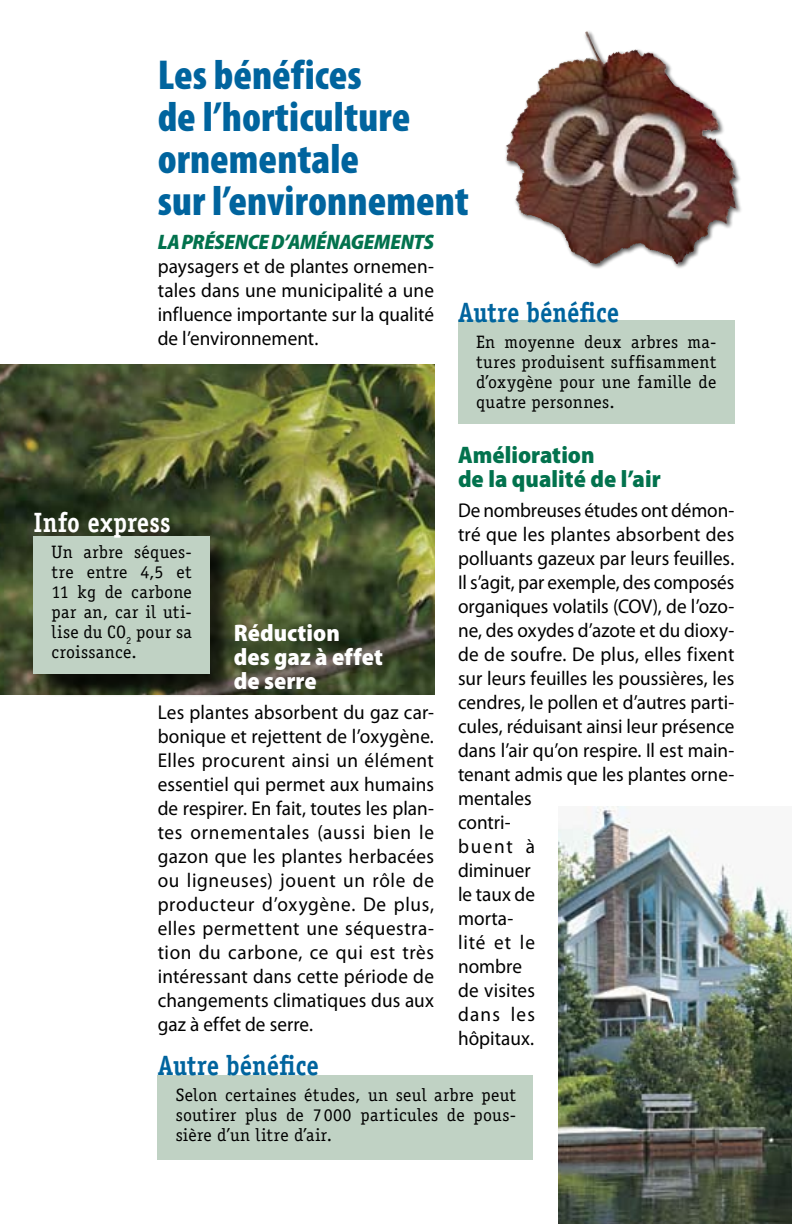
<style>
.page{position:relative;width:792px;height:1224px;background:#fff}
.page>*{position:absolute;margin:0;border:0;box-sizing:border-box;transform-origin:0 0}
.t1{font:900 condensed 42px/42px "Myriad Pro";color:#00649e}
.t2{font:700 28px "Officina Serif";color:#00649e;scale:.88 1}
.t3{font:700 28px "Officina Serif";letter-spacing:.01em;color:#fff;scale:.88 1}
.t4{font:900 semi-condensed 24px/24px "Myriad Pro";color:#02724d}
.t5{font:900 semi-condensed 24px/24px "Myriad Pro";color:#fff}
.t6{font:italic 900 semi-condensed 21px "Myriad Pro";letter-spacing:-.01em;color:#02724d}
.t7{font:20px/24px "Myriad Pro";color:#000;text-align:justify;scale:.96 1}
.t8{font:18px/20px "Officina Serif";letter-spacing:.02em;color:#000;text-align:justify}
</style>
<div class="page">
<div style="left:158px;top:1075px;width:375px;height:85px;background:#c0d2c4"></div>
<div style="left:504px;top:30px;width:239px;height:239px;background:#000;opacity:.66"></div>
<img style="left:533px;top:32px;width:65px;height:63px">
<img style="left:0;top:364px;width:434px;height:330px">
<div style="left:458px;top:320px;width:276px;height:104px;background:#c0d2c4"></div>
<img style="left:559px;top:806px;width:233px;height:418px">
<div style="left:37px;top:515px;width:198px;height:183px;background:#000;opacity:.75"></div>
<div style="left:34px;top:536px;width:176px;height:138px;background:#c0d2c4"></div>
<h1 class="t1" style="left:158px;top:55px;width:313px">Les bénéfices<br>de l’horticulture ornementale<br>sur l’environnement</h1>
<p class="t6" style="left:158px;top:230px;width:278px">LAPRÉSENCED’AMÉNAGEMENTS</p>
<p class="t7" style="left:158px;top:254px;width:289px">paysagers et de plantes ornemen&shy;tales dans une municipalité a une influence importante sur la qualité de l’environnement.</p>
<h2 class="t3" style="left:34px;top:505px;width:157px">Info express</h2>
<p class="t8" style="left:52px;top:542px;width:142px">Un arbre séques&shy;tre entre 4,5 et 11 kg de carbone par an, car il uti&shy;lise du CO<sub>2</sub> pour sa croissance.</p>
<p class="t5" style="left:234px;top:621px;width:151px">Réduction<br>des gaz à effet de serre</p>
<p class="t7" style="left:158px;top:700px;width:289px">Les plantes absorbent du gaz car&shy;bonique et rejettent de l’oxygène.<br>Elles procurent ainsi un élément essentiel qui permet aux humains de respirer. En fait, toutes les plan&shy;tes ornementales (aussi bien le gazon que les plantes herbacées ou ligneuses) jouent un rôle de producteur d’oxygène. De plus, elles permettent une séquestra&shy;tion du carbone, ce qui est très intéressant dans cette période de changements climatiques dus aux gaz à effet de serre.</p>
<h2 class="t2" style="left:458px;top:295px;width:185px">Autre bénéfice</h2>
<p class="t8" style="left:476px;top:332px;width:242px">En moyenne deux arbres ma&shy;tures produisent suffisamment d’oxygène pour une famille de quatre personnes.</p>
<p class="t4" style="left:458px;top:443px;width:204px">Amélioration<br>de la qualité de l’air</p>
<p class="t7" style="left:458px;top:498px;width:289px;text-align:left">De nombreuses études ont démon&shy;tré que les plantes absorbent des polluants gazeux par leurs feuilles.<br>Il s’agit, par exemple, des composés organiques volatils (COV), de l’ozo&shy;ne, des oxydes d’azote et du dioxy&shy;de de soufre. De plus, elles fixent sur leurs feuilles les poussières, les cendres, le pollen et d’autres parti&shy;cules, réduisant ainsi leur présence dans l’air qu’on respire. Il est main&shy;tenant admis que les plantes orne&shy;mentales<br>contri-<br>buent à<br>diminuer<br>le taux de<br>morta-<br>lité et le<br>nombre<br>de visites<br>dans les<br>hôpitaux.</p>
<h2 class="t2" style="left:158px;top:1048px;width:185px">Autre bénéfice</h2>
<p class="t8" style="left:176px;top:1085px;width:342px">Selon certaines études, un seul arbre peut soutirer plus de 7000 particules de pous&shy;sière d’un litre d’air.</p>
</div>
